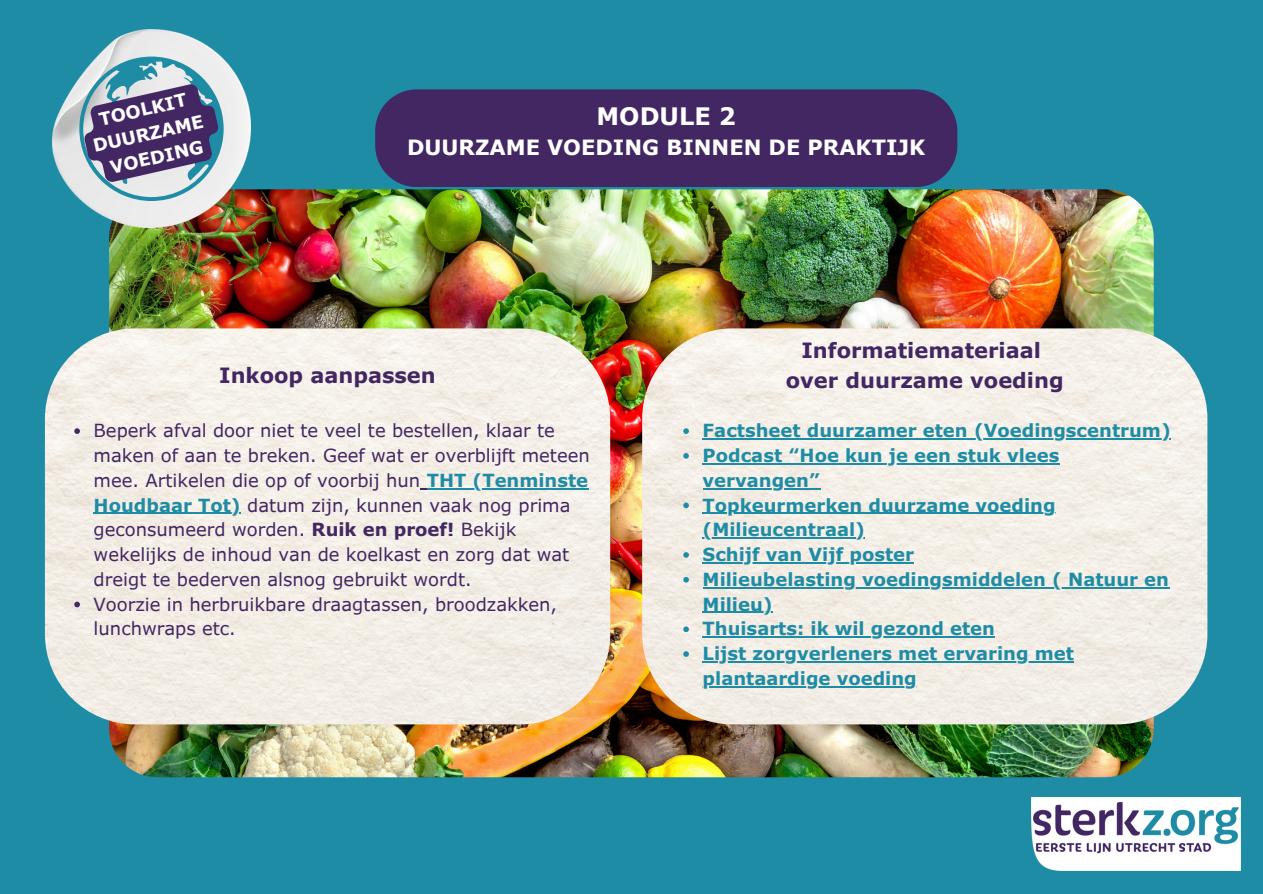
<style>
.page{position:relative;width:1263px;height:894px;background:#fff}
.page>*{position:absolute;margin:0;border:0;box-sizing:border-box;transform-origin:0 0}
.t1{font:700 24px "Verdana Pro";color:#fff}
.t2{font:700 21px/29.2px "Verdana Pro";color:#432763;text-align:center}
.t3{font:700 21px "Verdana Pro";color:#fff}
.t4{font:18px/24.8px "Verdana Pro";color:#432763}
.t5{font:700 18px/24.8px "Verdana Pro";color:#1f8ca5}
.t6{font:700 17.85px/24.8px "Verdana Pro";color:#fff;text-align:center}
.s1{font-weight:700;color:#1f8ca5}
.s2{font-weight:700}
</style>
<div class="page">
<div style="left:0;top:0;width:1263px;height:893px;background:#1f8ca5"></div>
<img style="left:1031px;top:797px;width:209px;height:73px">
<div style="left:375px;top:89px;width:582px;height:98px;background:#432763"></div>
<img style="left:109px;top:189px;width:1045px;height:588px;border-radius:49px">
<img style="left:45px;top:328px;width:565px;height:396px;border-radius:90px">
<img style="left:53px;top:29px;width:198px;height:198px">
<img style="left:642px;top:328px;width:565px;height:396px;border-radius:90px">
<svg style="left:74px;top:428px;width:6px;height:6px"></svg>
<hr style="left:427px;top:488px;width:161px;height:1px;background:#1f8ca5">
<hr style="left:94px;top:512px;width:147px;height:1px;background:#1f8ca5">
<svg style="left:74px;top:601px;width:6px;height:6px"></svg>
<svg style="left:683px;top:428px;width:6px;height:6px"></svg>
<hr style="left:703px;top:438px;width:265px;height:1px;background:#1f8ca5">
<hr style="left:968px;top:438px;width:203px;height:1px;background:#1f8ca5">
<svg style="left:683px;top:453px;width:6px;height:5px"></svg>
<hr style="left:703px;top:463px;width:357px;height:1px;background:#1f8ca5">
<hr style="left:703px;top:488px;width:117px;height:1px;background:#1f8ca5">
<svg style="left:683px;top:502px;width:6px;height:6px"></svg>
<hr style="left:703px;top:512px;width:353px;height:1px;background:#1f8ca5">
<hr style="left:703px;top:537px;width:162px;height:1px;background:#1f8ca5">
<svg style="left:683px;top:552px;width:6px;height:5px"></svg>
<hr style="left:703px;top:562px;width:211px;height:1px;background:#1f8ca5">
<svg style="left:683px;top:576px;width:6px;height:6px"></svg>
<hr style="left:703px;top:587px;width:466px;height:1px;background:#1f8ca5">
<hr style="left:703px;top:611px;width:70px;height:1px;background:#1f8ca5">
<svg style="left:683px;top:626px;width:6px;height:6px"></svg>
<hr style="left:703px;top:636px;width:292px;height:1px;background:#1f8ca5">
<svg style="left:683px;top:651px;width:6px;height:5px"></svg>
<hr style="left:703px;top:661px;width:371px;height:1px;background:#1f8ca5">
<hr style="left:703px;top:686px;width:214px;height:1px;background:#1f8ca5">
<svg style="left:78px;top:57px;width:147px;height:144px;background:#7e84a2"></svg>
<p class="t6" style="left:85px;top:109px;width:114px;rotate:-13deg">TOOLKIT<br>DUURZAME</p>
<p class="t6" style="left:108px;top:155px;width:96px;rotate:-13deg">VOEDING</p>
<h3 class="t1" style="left:596px;top:101px;width:141px">MODULE 2</h3>
<h3 class="t3" style="left:407px;top:134px;width:520px">DUURZAME VOEDING BINNEN DE PRAKTIJK</h3>
<p class="t2" style="left:219px;top:360px;width:218px">Inkoop aanpassen</p>
<p class="t4" style="left:94px;top:417px;width:498px">Beperk afval door niet te veel te bestellen, klaar te maken of aan te breken. Geef wat er overblijft meteen mee. Artikelen die op of voorbij hun <span class="s1">THT (Tenminste</span></p>
<p class="t4" style="left:94px;top:492px;width:478px"><span class="s1">Houdbaar Tot)</span> datum zijn, kunnen vaak nog prima geconsumeerd worden. <span class="s2">Ruik en proef!</span> Bekijk wekelijks de inhoud van de koelkast en zorg dat wat dreigt te bederven alsnog gebruikt wordt.<br>Voorzie in herbruikbare draagtassen, broodzakken, lunchwraps etc.</p>
<p class="t2" style="left:786px;top:335px;width:279px">Informatiemateriaal over duurzame voeding</p>
<p class="t5" style="left:703px;top:417px;width:470px">Factsheet duurzamer eten (Voedingscentrum)</p>
<h2 class="t5" style="left:703px;top:442px;width:358px">Podcast “Hoe kun je een stuk vlees</h2>
<p class="t5" style="left:703px;top:467px;width:354px">vervangen”<br>Topkeurmerken duurzame voeding</p>
<p class="t5" style="left:703px;top:516px;width:213px">(Milieucentraal)<br>Schijf van Vijf poster</p>
<p class="t5" style="left:703px;top:566px;width:468px">Milieubelasting voedingsmiddelen ( Natuur en</p>
<p class="t5" style="left:703px;top:591px;width:294px">Milieu)<br>Thuisarts: ik wil gezond eten</p>
<p class="t5" style="left:703px;top:640px;width:373px">Lijst zorgverleners met ervaring met</p>
<p class="t5" style="left:703px;top:665px;width:216px">plantaardige voeding</p>
</div>
